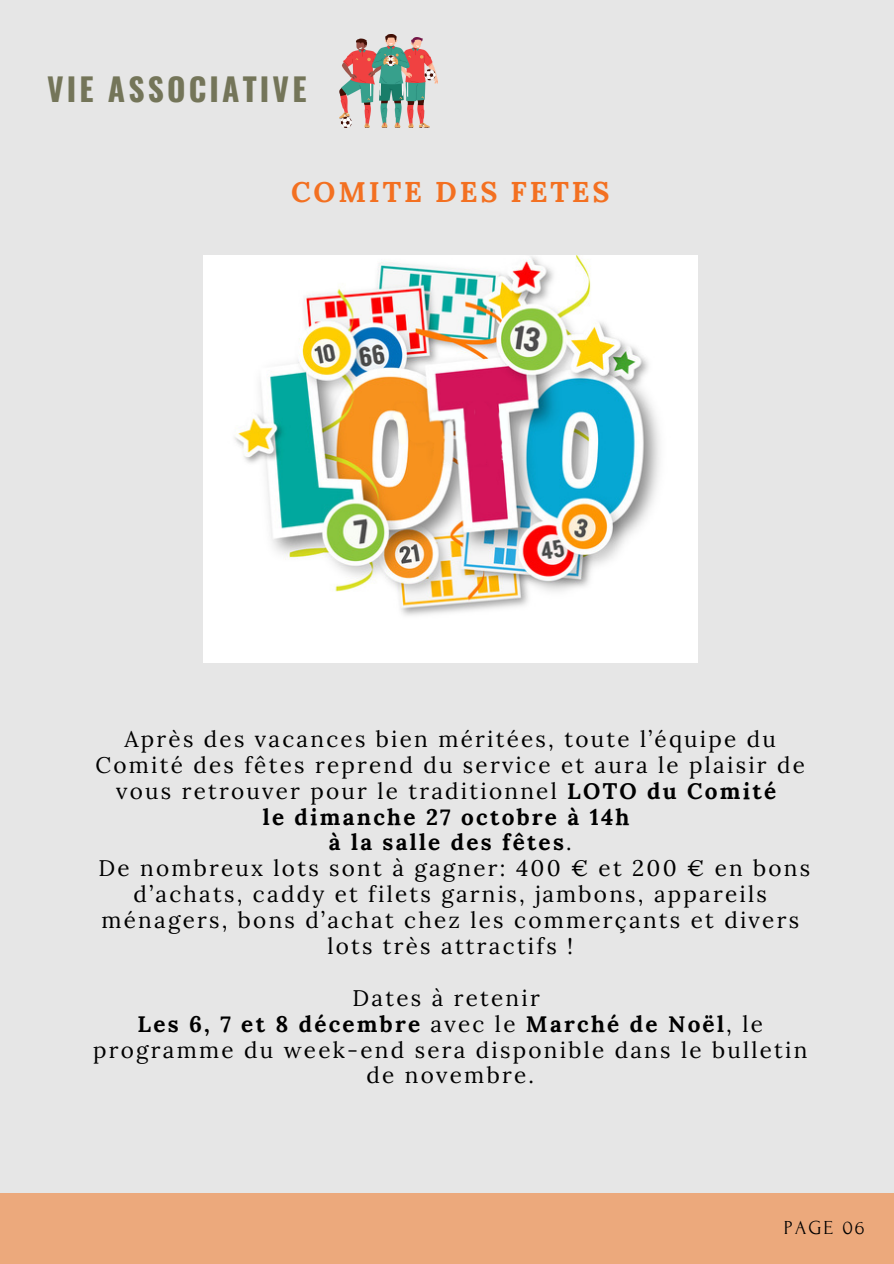
<style>
.page{position:relative;width:894px;height:1264px;background:#fff}
.page>*{position:absolute;margin:0;border:0;box-sizing:border-box;transform-origin:0 0}
.t1{font:700 31.5px "Oswald";letter-spacing:.1em;color:#747559}
.t2{font:700 28.5px "Lora";letter-spacing:.1em;color:#f37021}
.t3{font:22.5px/25.8px "Lora";letter-spacing:.1em;color:#000;text-align:center}
.t4{font:19.8px "Forum";letter-spacing:.1em;color:#000}
.s1{font-weight:700}
</style>
<div class="page">
<div style="left:0;top:0;width:893px;height:1263px;background:#e6e6e6"></div>
<div style="left:0;top:1193px;width:893px;height:70px;background:#eca97c"></div>
<img style="left:340px;top:34px;width:97px;height:94px">
<img style="left:203px;top:255px;width:494px;height:408px">
<p class="t1" style="left:47px;top:65px;width:261px">VIE ASSOCIATIVE</p>
<h2 class="t2" style="left:291px;top:173px;width:320px">COMITE DES FETES</h2>
<h2 class="t3" style="left:95px;top:725px;width:716px">Après des vacances bien méritées, toute l’équipe du Comité des fêtes reprend du service et aura le plaisir de vous retrouver pour le traditionnel <span class="s1">LOTO du Comité<br>le dimanche 27 octobre à 14h<br>à la salle des fêtes</span>.<br>De nombreux lots sont à gagner: 400 € et 200 € en bons d’achats, caddy et filets garnis, jambons, appareils ménagers, bons d’achat chez les commerçants et divers lots très attractifs !</h2>
<p class="t3" style="left:93px;top:984px;width:715px">Dates à retenir<br><span class="s1">Les 6, 7 et 8 décembre</span> avec le <span class="s1">Marché de Noël</span>, le programme du week-end sera disponible dans le bulletin de novembre.</p>
<h1 class="t4" style="left:783px;top:1216px;width:82px">PAGE 06</h1>
</div>
